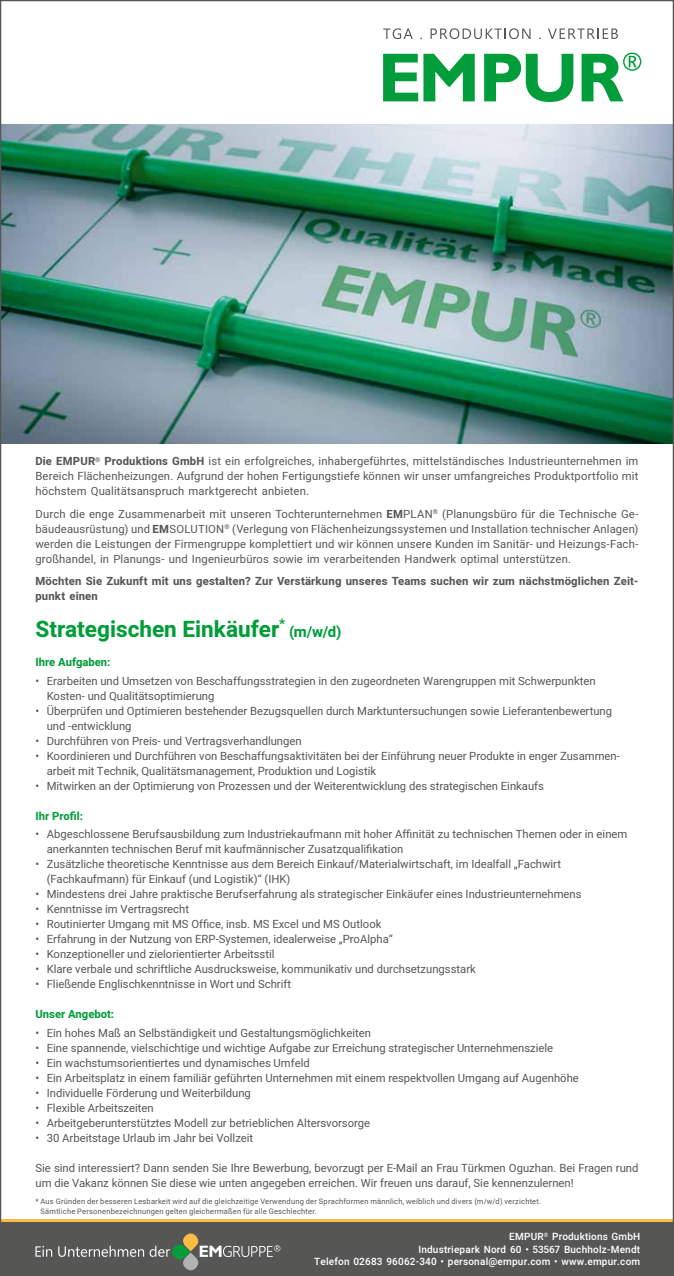
<style>
.page{position:relative;width:674px;height:1276px;background:#fff}
.page>*{position:absolute;margin:0;border:0;box-sizing:border-box;transform-origin:0 0}
.t1{font:700 22.5px "Heebo";color:#009d3a}
.t2{font:700 15px "Heebo";color:#009d3a}
.t3{font:11.25px/15px "Heebo";color:#565655}
.t4{font:700 11.25px/15px "Heebo";letter-spacing:.015em;color:#565655}
.t5{font:700 11.25px "Heebo";color:#009d3a}
.t6{font:500 10px/12.5px "Heebo";letter-spacing:.02em;color:#fff;text-align:right}
.t7{font:7.5px/10px "Heebo";letter-spacing:.025em;color:#565655}
.s1{font-weight:700}
</style>
<div class="page">
<img style="left:2px;top:124px;width:669px;height:319px">
<div style="left:0;top:1219px;width:673px;height:5px;background:#fbbc41"></div>
<div style="left:0;top:1222px;width:673px;height:54px;background:#565655"></div>
<svg style="left:383px;top:28px;width:29px;height:11px"></svg>
<svg style="left:430px;top:28px;width:100px;height:11px"></svg>
<svg style="left:548px;top:29px;width:69px;height:10px"></svg>
<svg style="left:383px;top:54px;width:91px;height:47px"></svg>
<svg style="left:484px;top:54px;width:89px;height:48px"></svg>
<svg style="left:581px;top:53px;width:60px;height:48px"></svg>
<svg style="left:35px;top:1246px;width:17px;height:10px"></svg>
<svg style="left:58px;top:1233px;width:222px;height:38px"></svg>
<p class="t3" style="left:35px;top:454px;width:604px;text-align:justify"><span class="s1">Die EMPUR</span><sup>®</sup> <span class="s1">Produktions GmbH</span> ist ein erfolgreiches, inhabergeführtes, mittelständisches Industrieunternehmen im Bereich Flächenheizungen. Aufgrund der hohen Fertigungstiefe können wir unser umfangreiches Produktportfolio mit höchstem Qualitätsanspruch marktgerecht anbieten.</p>
<p class="t3" style="left:35px;top:506px;width:604px;text-align:justify">Durch die enge Zusammenarbeit mit unseren Tochterunternehmen <span class="s1">EM</span>PLAN<sup>®</sup> (Planungsbüro für die Technische Ge&shy;bäudeausrüstung) und <span class="s1">EM</span>SOLUTION<sup>®</sup> (Verlegung von Flächenheizungssystemen und Installation technischer Anlagen) werden die Leistungen der Firmengruppe komplettiert und wir können unsere Kunden im Sanitär- und Heizungs-Fach&shy;großhandel, in Planungs- und Ingenieurbüros sowie im verarbeitenden Handwerk optimal unterstützen.</p>
<p class="t4" style="left:35px;top:573px;width:604px">Möchten Sie Zukunft mit uns gestalten? Zur Verstärkung unseres Teams suchen wir zum nächstmöglichen Zeit&shy;punkt einen</p>
<h1 class="t1" style="left:35px;top:613px;width:251px">Strategischen Einkäufer<sup>*</sup></h1>
<h2 class="t2" style="left:289px;top:621px;width:54px">(m/w/d)</h2>
<p class="t5" style="left:35px;top:654px;width:76px">Ihre Aufgaben:</p>
<p class="t3" style="left:47px;top:673px;width:550px;text-indent:-11px">• Erarbeiten und Umsetzen von Beschaffungsstrategien in den zugeordneten Warengruppen mit Schwerpunkten<br>Kosten- und Qualitätsoptimierung</p>
<p class="t3" style="left:47px;top:703px;width:566px;text-indent:-11px">• Überprüfen und Optimieren bestehender Bezugsquellen durch Marktuntersuchungen sowie Lieferantenbewertung und -entwicklung</p>
<p class="t3" style="left:35px;top:733px;width:267px">• Durchführen von Preis- und Vertragsverhandlungen</p>
<p class="t3" style="left:47px;top:748px;width:574px;text-indent:-11px">• Koordinieren und Durchführen von Beschaffungsaktivitäten bei der Einführung neuer Produkte in enger Zusammen&shy;arbeit mit Technik, Qualitätsmanagement, Produktion und Logistik</p>
<p class="t3" style="left:35px;top:778px;width:509px">• Mitwirken an der Optimierung von Prozessen und der Weiterentwicklung des strategischen Einkaufs</p>
<p class="t5" style="left:35px;top:807px;width:49px">Ihr Profil:</p>
<p class="t3" style="left:47px;top:826px;width:582px;text-indent:-11px">• Abgeschlossene Berufsausbildung zum Industriekaufmann mit hoher Affinität zu technischen Themen oder in einem anerkannten technischen Beruf mit kaufmännischer Zusatzqualifikation</p>
<p class="t3" style="left:47px;top:856px;width:515px;text-indent:-11px">• Zusätzliche theoretische Kenntnisse aus dem Bereich Einkauf/Materialwirtschaft, im Idealfall „Fachwirt (Fachkaufmann) für Einkauf (und Logistik)“ (IHK)</p>
<p class="t3" style="left:35px;top:886px;width:547px">• Mindestens drei Jahre praktische Berufserfahrung als strategischer Einkäufer eines Industrieunternehmens</p>
<p class="t3" style="left:35px;top:901px;width:155px">• Kenntnisse im Vertragsrecht</p>
<p class="t3" style="left:35px;top:916px;width:347px">• Routinierter Umgang mit MS Office, insb. MS Excel und MS Outlook</p>
<p class="t3" style="left:35px;top:931px;width:358px">• Erfahrung in der Nutzung von ERP-Systemen, idealerweise „ProAlpha“</p>
<p class="t3" style="left:35px;top:946px;width:240px">• Konzeptioneller und zielorientierter Arbeitsstil</p>
<p class="t3" style="left:35px;top:961px;width:441px">• Klare verbale und schriftliche Ausdrucksweise, kommunikativ und durchsetzungsstark</p>
<p class="t3" style="left:35px;top:976px;width:257px">• Fließende Englischkenntnisse in Wort und Schrift</p>
<p class="t5" style="left:35px;top:1006px;width:80px">Unser Angebot:</p>
<p class="t3" style="left:35px;top:1025px;width:337px">• Ein hohes Maß an Selbständigkeit und Gestaltungsmöglichkeiten</p>
<p class="t3" style="left:35px;top:1040px;width:519px">• Eine spannende, vielschichtige und wichtige Aufgabe zur Erreichung strategischer Unternehmensziele</p>
<p class="t3" style="left:35px;top:1055px;width:275px">• Ein wachstumsorientiertes und dynamisches Umfeld</p>
<p class="t3" style="left:35px;top:1070px;width:544px">• Ein Arbeitsplatz in einem familiär geführten Unternehmen mit einem respektvollen Umgang auf Augenhöhe</p>
<p class="t3" style="left:35px;top:1085px;width:217px">• Individuelle Förderung und Weiterbildung</p>
<p class="t3" style="left:35px;top:1100px;width:120px">• Flexible Arbeitszeiten</p>
<p class="t3" style="left:35px;top:1115px;width:336px">• Arbeitgeberunterstütztes Modell zur betrieblichen Altersvorsorge</p>
<p class="t3" style="left:35px;top:1130px;width:219px">• 30 Arbeitstage Urlaub im Jahr bei Vollzeit</p>
<p class="t3" style="left:35px;top:1160px;width:604px">Sie sind interessiert? Dann senden Sie Ihre Bewerbung, bevorzugt per E-Mail an Frau Türkmen Oguzhan. Bei Fragen rund um die Vakanz können Sie diese wie unten angegeben erreichen. Wir freuen uns darauf, Sie kennenzulernen!</p>
<p class="t7" style="left:41px;top:1196px;width:502px;text-indent:-5px">* Aus Gründen der besseren Lesbarkeit wird auf die gleichzeitige Verwendung der Sprachformen männlich, weiblich und divers (m/w/d) verzichtet.<br>Sämtliche Personenbezeichnungen gelten gleichermaßen für alle Geschlechter.</p>
<p class="t6" style="left:314px;top:1230px;width:327px">EMPUR<sup>®</sup> Produktions GmbH<br>Industriepark Nord 60 • 53567 Buchholz-Mendt<br>Telefon 02683 96062-340 • personal@empur.com • www.empur.com</p>
</div>
